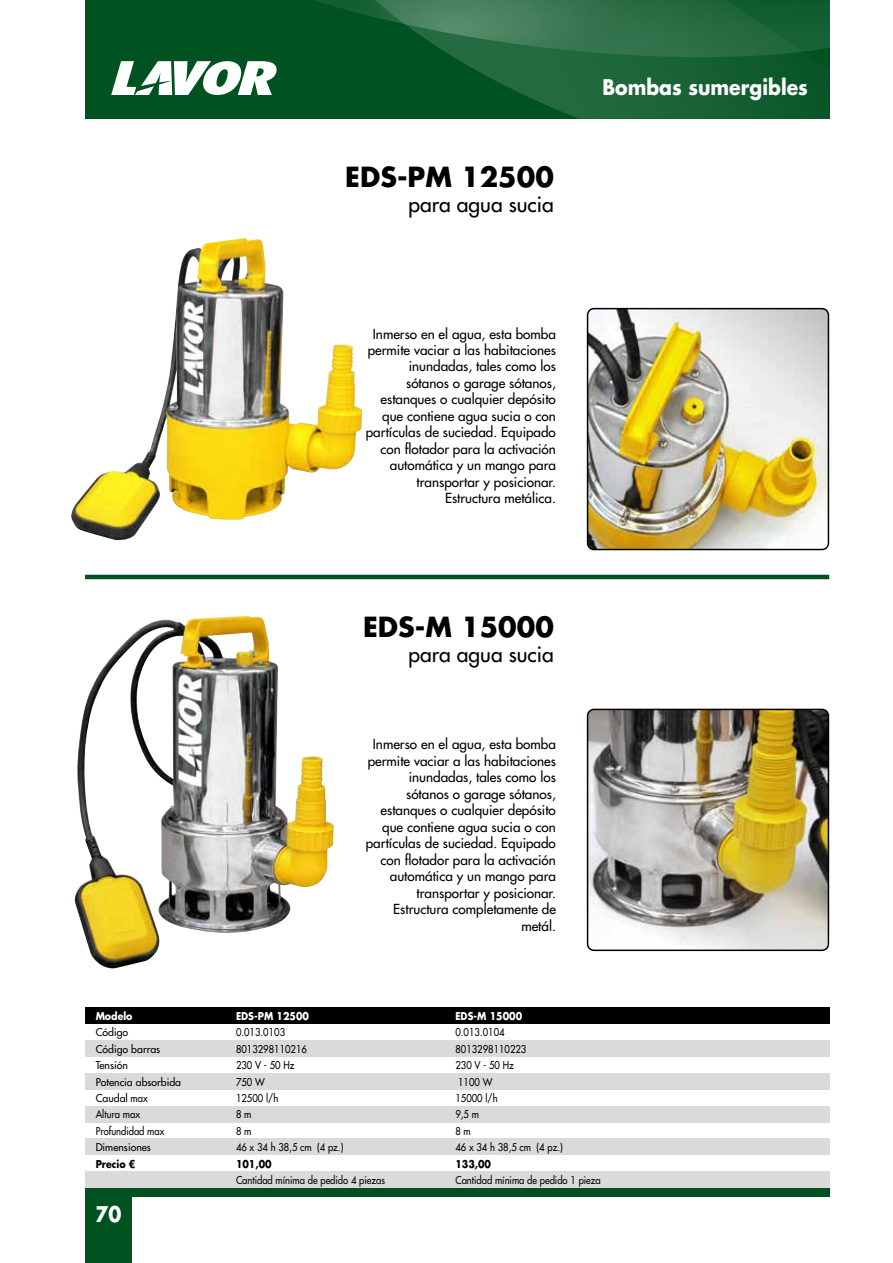
<style>
.page{position:relative;width:893px;height:1263px;background:#fff}
.page>*{position:absolute;margin:0;border:0;box-sizing:border-box;transform-origin:0 0}
.t1{font:700 27px "Futura Std";color:#000}
.t2{font:500 21px "Futura Std";color:#000}
.t3{font:700 21px "Futura Std";color:#fff;scale:.9 1}
.t4{font:500 13.5px/16.5px "Futura Std";color:#000;text-align:right}
.t5{font:500 10.5px "Futura Std";color:#000;scale:.9 1}
.t6{font:500 10.5px "Futura Std";color:#000}
.t7{font:700 10.5px "Futura Std";color:#fff;scale:.9 1}
.t8{font:700 10.5px "Futura Std";color:#000;scale:.9 1}
</style>
<div class="page">
<div style="left:85px;top:1192px;width:47px;height:71px;background:#005120"></div>
<div style="left:85px;top:0;width:744px;height:119px;background:#005321"></div>
<svg style="left:525px;top:95px;width:292px;height:24px"></svg>
<div style="left:85px;top:1188px;width:744px;height:8px;background:#005120"></div>
<svg style="left:111px;top:0;width:718px;height:95px"></svg>
<div style="left:85px;top:1040px;width:744px;height:17px;background:#dadada"></div>
<div style="left:85px;top:1007px;width:744px;height:17px;background:#000"></div>
<div style="left:85px;top:1073px;width:744px;height:16px;background:#dadada"></div>
<div style="left:85px;top:1106px;width:744px;height:16px;background:#dadada"></div>
<div style="left:85px;top:1139px;width:744px;height:16px;background:#dadada"></div>
<div style="left:85px;top:1171px;width:744px;height:17px;background:#dadada"></div>
<hr style="left:85px;top:575px;width:744px;height:4px;background:#005120">
<img style="left:590px;top:709px;width:236px;height:239px">
<div style="left:587px;top:709px;width:242px;height:242px;border:2px solid #000;border-radius:6px"></div>
<img style="left:590px;top:311px;width:236px;height:236px">
<div style="left:587px;top:308px;width:242px;height:242px;border:2px solid #000;border-radius:6px"></div>
<img style="left:71px;top:238px;width:292px;height:302px">
<img style="left:74px;top:616px;width:260px;height:353px">
<h1 class="t1" style="left:345px;top:159px;width:210px">EDS-PM 12500</h1>
<h2 class="t2" style="left:408px;top:191px;width:147px">para agua sucia</h2>
<p class="t4" style="left:366px;top:325px;width:192px">Inmerso en el agua, esta bomba permite vaciar a las habitaciones inundadas, tales como los sótanos o garage sótanos, estanques o cualquier depósito que contiene agua sucia o con partículas de suciedad. Equipado con flotador para la activación automática y un mango para transportar y posicionar.<br>Estructura metálica.</p>
<h1 class="t1" style="left:363px;top:609px;width:192px">EDS-M 15000</h1>
<h2 class="t2" style="left:408px;top:641px;width:147px">para agua sucia</h2>
<p class="t4" style="left:366px;top:736px;width:192px">Inmerso en el agua, esta bomba permite vaciar a las habitaciones inundadas, tales como los sótanos o garage sótanos, estanques o cualquier depósito que contiene agua sucia o con partículas de suciedad. Equipado con flotador para la activación automática y un mango para transportar y posicionar.<br>Estructura completamente de metál.</p>
<h2 class="t3" style="left:602px;top:73px;width:230px">Bombas sumergibles</h2>
<p class="t7" style="left:96px;top:1009px;width:42px">Modelo</p>
<p class="t7" style="left:236px;top:1009px;width:83px">EDS-PM 12500</p>
<p class="t7" style="left:455px;top:1009px;width:76px">EDS-M 15000</p>
<p class="t6" style="left:96px;top:1026px;width:34px">Código</p>
<p class="t5" style="left:236px;top:1026px;width:56px">0.013.0103</p>
<p class="t5" style="left:455px;top:1026px;width:56px">0.013.0104</p>
<p class="t6" style="left:96px;top:1042px;width:66px">Código barras</p>
<p class="t5" style="left:236px;top:1042px;width:80px">8013298110216</p>
<p class="t5" style="left:455px;top:1042px;width:80px">8013298110223</p>
<p class="t6" style="left:96px;top:1059px;width:34px">Tensión</p>
<p class="t5" style="left:236px;top:1059px;width:66px">230 V - 50 Hz</p>
<p class="t5" style="left:455px;top:1059px;width:66px">230 V - 50 Hz</p>
<p class="t6" style="left:96px;top:1075px;width:87px">Potencia absorbida</p>
<p class="t5" style="left:236px;top:1075px;width:34px">750 W</p>
<p class="t5" style="left:458px;top:1075px;width:40px">1100 W</p>
<p class="t6" style="left:96px;top:1091px;width:54px">Caudal max</p>
<p class="t5" style="left:236px;top:1091px;width:48px">12500 l/h</p>
<p class="t5" style="left:455px;top:1091px;width:48px">15000 l/h</p>
<p class="t5" style="left:96px;top:1108px;width:51px">Altura max</p>
<p class="t5" style="left:236px;top:1108px;width:19px">8 m</p>
<p class="t5" style="left:455px;top:1108px;width:28px">9,5 m</p>
<p class="t5" style="left:96px;top:1124px;width:78px">Profundidad max</p>
<p class="t5" style="left:236px;top:1124px;width:19px">8 m</p>
<p class="t5" style="left:455px;top:1124px;width:19px">8 m</p>
<p class="t6" style="left:96px;top:1141px;width:57px">Dimensiones</p>
<p class="t5" style="left:236px;top:1141px;width:121px">46 x 34 h 38,5 cm (4 pz.)</p>
<p class="t5" style="left:455px;top:1141px;width:121px">46 x 34 h 38,5 cm (4 pz.)</p>
<p class="t8" style="left:96px;top:1156px;width:46px">Precio €</p>
<p class="t8" style="left:236px;top:1156px;width:41px">101,00</p>
<p class="t8" style="left:455px;top:1156px;width:41px">133,00</p>
<p class="t5" style="left:236px;top:1173px;width:167px">Cantidad mínima de pedido 4 piezas</p>
<p class="t5" style="left:455px;top:1173px;width:163px">Cantidad mínima de pedido 1 pieza</p>
<h2 class="t3" style="left:95px;top:1200px;width:30px">70</h2>
</div>
